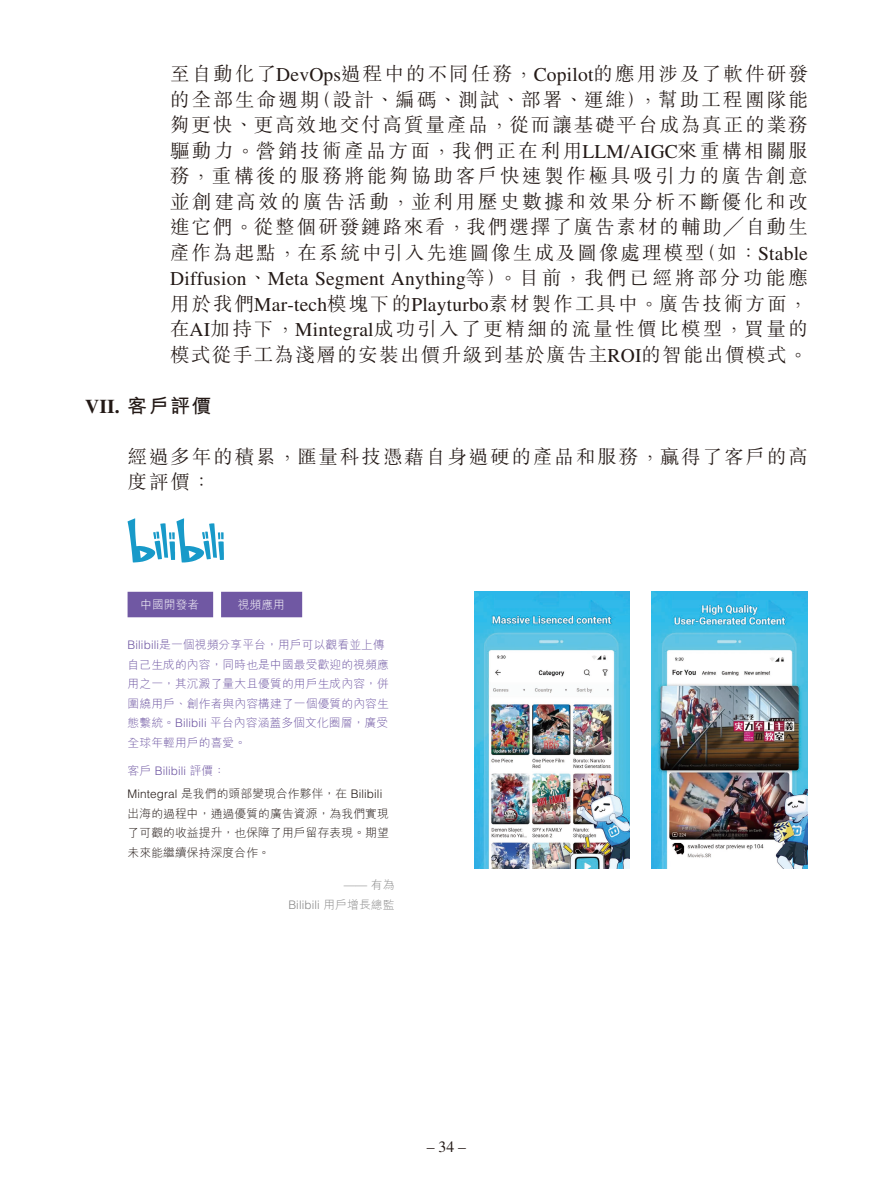
<style>
.page{position:relative;width:893px;height:1191px;background:#fff}
.page>*{position:absolute;margin:0;border:0;box-sizing:border-box;transform-origin:0 0}
.t1{font:300 19.5px/25.5px "M Sung HK";letter-spacing:.1em;color:#231916;text-align:justify}
.t2{font:19.5px "Times LT Std";letter-spacing:.01em;color:#231916}
.t3{font:700 19.5px "Times LT Std";color:#231916}
.t4{font:15.75px "Times LT Std";color:#231916}
.t5{font:11.7px/19.5px "M Hei HK Light E Ten B5 H";letter-spacing:.01em;color:#7058a3}
.t6{font:11.7px/19.5px "M Hei HK Light E Ten B5 H";letter-spacing:.01em;color:#231916;text-align:justify}
.t7{font:300 11.7px/23.4px "Helvetica LT Std";letter-spacing:.01em;color:#231916}
.t8{font:300 11.7px/19.5px "Helvetica LT Std";letter-spacing:.01em;color:#898989;text-align:right}
.t9{font:11.7px "M Hei HK Light E Ten B5 H";color:#fff}
.s1{font-family:"Times LT Std";font-weight:400}
.s2{font-family:"M Sung HK";font-weight:300}
.s3{font-family:"M Hei HK"}
.s4{font-family:"Helvetica LT Std";font-weight:300}
.s5{font-family:"M Hei HK Light E Ten B5 H";font-weight:400;color:#7058a3}
.s6{color:#7058a3}
.s7{font-family:"M Hei HK Light E Ten B5 H";font-weight:400}
</style>
<div class="page">
<div style="left:128px;top:592px;width:85px;height:25px;background:#7058a3"></div>
<div style="left:221px;top:592px;width:81px;height:25px;background:#7058a3"></div>
<svg style="left:128px;top:518px;width:96px;height:44px"></svg>
<img style="left:474px;top:592px;width:155px;height:276px">
<img style="left:652px;top:592px;width:155px;height:276px">
<p class="t1" style="left:170px;top:60px;width:639px">至自動化了<span class="s1">DevOps</span>過程中的不同任務，<span class="s1">Copilot</span>的應用涉及了軟件研發的全部生命週期（設計、編碼、測試、部署、運維），幫助工程團隊能夠更快、更高效地交付高質量產品，從而讓基礎平台成為真正的業務驅動力。營銷技術產品方面，我們正在利用<span class="s1">LLM/AIGC</span>來重構相關服務，重構後的服務將能夠協助客戶快速製作極具吸引力的廣告創意並創建高效的廣告活動，並利用歷史數據和效果分析不斷優化和改進它們。從整個研發鏈路來看，我們選擇了廣告素材的輔助╱自動生產作為起點，在系統中引入先進圖像生成及圖像處理模型（如：<span class="s1">Stable</span></p>
<p class="t2" style="left:170px;top:268px;width:639px">Diffusion<span class="s2">、</span>Meta Segment Anything<span class="s2">等）。目前，我們已經將部分功能應</span></p>
<p class="t1" style="left:170px;top:290px;width:639px">用於我們<span class="s1">Mar-tech</span>模塊下的<span class="s1">Playturbo</span>素材製作工具中。廣告技術方面，在<span class="s1">AI</span>加持下，<span class="s1">Mintegral</span>成功引入了更精細的流量性價比模型，買量的模式從手工為淺層的安裝出價升級到基於廣告主<span class="s1">ROI</span>的智能出價模式。</p>
<p class="t3" style="left:85px;top:395px;width:128px">VII. <span class="s3">客戶評價</span></p>
<p class="t1" style="left:128px;top:443px;width:682px">經過多年的積累，匯量科技憑藉自身過硬的產品和服務，贏得了客戶的高度評價：</p>
<p class="t9" style="left:140px;top:599px;width:60px">中國開發者</p>
<p class="t9" style="left:238px;top:599px;width:49px">視頻應用</p>
<p class="t5" style="left:128px;top:635px;width:263px"><span class="s4">Bilibili</span>是一個視頻分享平台，用戶可以觀看並上傳自己生成的內容，同時也是中國最受歡迎的視頻應用之一，其沉澱了量大且優質的用戶生成內容，併圍繞用戶、創作者與內容構建了一個優質的內容生態繫統。<span class="s4">Bilibili</span> 平台內容涵蓋多個文化圈層，廣受全球年輕用戶的喜愛。</p>
<p class="t7" style="left:128px;top:759px;width:256px"><span class="s5">客戶</span> <span class="s6">Bilibili</span> <span class="s5">評價：<br></span>Mintegral <span class="s7">是我們的頭部變現合作夥伴，在</span> Bilibili</p>
<p class="t6" style="left:128px;top:803px;width:263px">出海的過程中，通過優質的廣告資源，為我們實現了可觀的收益提升，也保障了用戶留存表現。期望未來能繼續保持深度合作。</p>
<p class="t8" style="left:288px;top:875px;width:108px">—— <span class="s7">有為<br></span>Bilibili <span class="s7">用戶增長總監</span></p>
<p class="t4" style="left:427px;top:1137px;width:41px">– 34 –</p>
</div>
